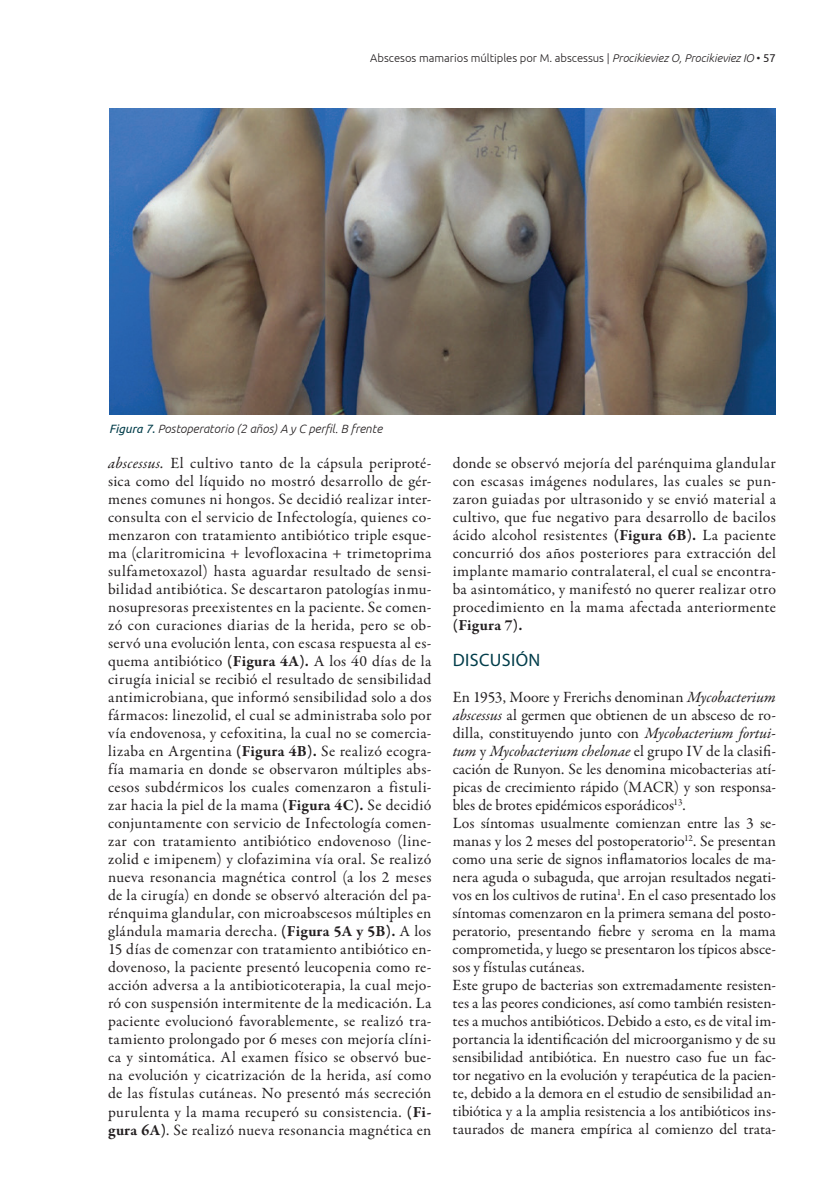
<style>
.page{position:relative;width:830px;height:1191px;background:#fff}
.page>*{position:absolute;margin:0;border:0;box-sizing:border-box;transform-origin:0 0}
.t1{font:18px "Myriad Pro";letter-spacing:.02em;color:#023d4a}
.t2{font:15.75px/18px "Garamond Premr Pro";color:#231f20;text-align:justify}
.t3{font:700 15.75px "Garamond Premr Pro";letter-spacing:.015em;color:#231f20}
.t4{font:italic 300 12px "Ubuntu";color:#231f20}
.t5{font:300 11.25px "Ubuntu";color:#231f20}
.s1{font-style:italic}
.s2{font-weight:400}
.s3{font-weight:400;color:#023d4a}
.s4{font-weight:700}
</style>
<div class="page">
<img style="left:109px;top:108px;width:666px;height:306px">
<p class="t5" style="left:370px;top:51px;width:407px">Abscesos mamarios múltiples por M. abscessus | <span class="s1">Procikieviez O, Procikieviez IO</span> • <span class="s2">57</span></p>
<p class="t4" style="left:109px;top:421px;width:274px"><span class="s3">Figura 7.</span> Postoperatorio (2 años) A y C perfil. B frente</p>
<p class="t2" style="left:108px;top:454px;width:324px"><span class="s1">abscessus.</span> El cultivo tanto de la cápsula periproté&shy;sica como del líquido no mostró desarrollo de gér&shy;menes comunes ni hongos. Se decidió realizar inter&shy;consulta con el servicio de Infectología, quienes co&shy;menzaron con tratamiento antibiótico triple esque&shy;ma (claritromicina + levofloxacina + trimetoprima sulfametoxazol) hasta aguardar resultado de sensi&shy;bilidad antibiótica. Se descartaron patologías inmu&shy;nosupresoras preexistentes en la paciente. Se comen&shy;zó con curaciones diarias de la herida, pero se ob&shy;servó una evolución lenta, con escasa respuesta al es&shy;quema antibiótico <span class="s4">(Figura 4A).</span> A los 40 días de la cirugía inicial se recibió el resultado de sensibilidad antimicrobiana, que informó sensibilidad solo a dos fármacos: linezolid, el cual se administraba solo por vía endovenosa, y cefoxitina, la cual no se comercia&shy;lizaba en Argentina <span class="s4">(Figura 4B).</span> Se realizó ecogra&shy;fía mamaria en donde se observaron múltiples abs&shy;cesos subdérmicos los cuales comenzaron a fistuli&shy;zar hacia la piel de la mama <span class="s4">(Figura 4C).</span> Se decidió conjuntamente con servicio de Infectología comen&shy;zar con tratamiento antibiótico endovenoso (line&shy;zolid e imipenem) y clofazimina vía oral. Se realizó nueva resonancia magnética control (a los 2 meses de la cirugía) en donde se observó alteración del pa&shy;rénquima glandular, con microabscesos múltiples en glándula mamaria derecha. <span class="s4">(Figura 5A y 5B).</span> A los 15 días de comenzar con tratamiento antibiótico en&shy;dovenoso, la paciente presentó leucopenia como re&shy;acción adversa a la antibioticoterapia, la cual mejo&shy;ró con suspensión intermitente de la medicación. La paciente evolucionó favorablemente, se realizó tra&shy;tamiento prolongado por 6 meses con mejoría clíni&shy;ca y sintomática. Al examen físico se observó bue&shy;na evolución y cicatrización de la herida, así como de las fístulas cutáneas. No presentó más secreción purulenta y la mama recuperó su consistencia. <span class="s4">(Fi&shy;gura 6A)</span>. Se realizó nueva resonancia magnética en</p>
<p class="t2" style="left:452px;top:455px;width:324px">donde se observó mejoría del parénquima glandular con escasas imágenes nodulares, las cuales se pun&shy;zaron guiadas por ultrasonido y se envió material a cultivo, que fue negativo para desarrollo de bacilos ácido alcohol resistentes <span class="s4">(Figura 6B).</span> La paciente concurrió dos años posteriores para extracción del implante mamario contralateral, el cual se encontra&shy;ba asintomático, y manifestó no querer realizar otro procedimiento en la mama afectada anteriormente</p>
<p class="t3" style="left:452px;top:615px;width:71px">(Figura 7).</p>
<p class="t1" style="left:452px;top:649px;width:89px">DISCUSIÓN</p>
<p class="t2" style="left:452px;top:688px;width:324px;text-align:left">En 1953, Moore y Frerichs denominan <span class="s1">Mycobacterium abscessus</span> al germen que obtienen de un absceso de ro&shy;dilla, constituyendo junto con <span class="s1">Mycobacterium fortui&shy;tum</span> y <span class="s1">Mycobacterium chelonae</span> el grupo IV de la clasifi&shy;cación de Runyon. Se les denomina micobacterias atí&shy;picas de crecimiento rápido (MACR) y son responsa&shy;bles de brotes epidémicos esporádicos<sup>13</sup>.<br>Los síntomas usualmente comienzan entre las 3 se&shy;manas y los 2 meses del postoperatorio<sup>12</sup>. Se presentan como una serie de signos inflamatorios locales de ma&shy;nera aguda o subaguda, que arrojan resultados negati&shy;vos en los cultivos de rutina<sup>1</sup>. En el caso presentado los síntomas comenzaron en la primera semana del posto&shy;peratorio, presentando fiebre y seroma en la mama comprometida, y luego se presentaron los típicos absce&shy;sos y fístulas cutáneas.<br>Este grupo de bacterias son extremadamente resisten&shy;tes a las peores condiciones, así como también resisten&shy;tes a muchos antibióticos. Debido a esto, es de vital im&shy;portancia la identificación del microorganismo y de su sensibilidad antibiótica. En nuestro caso fue un fac&shy;tor negativo en la evolución y terapéutica de la pacien&shy;te, debido a la demora en el estudio de sensibilidad an&shy;tibiótica y a la amplia resistencia a los antibióticos ins&shy;taurados de manera empírica al comienzo del trata-</p>
</div>
